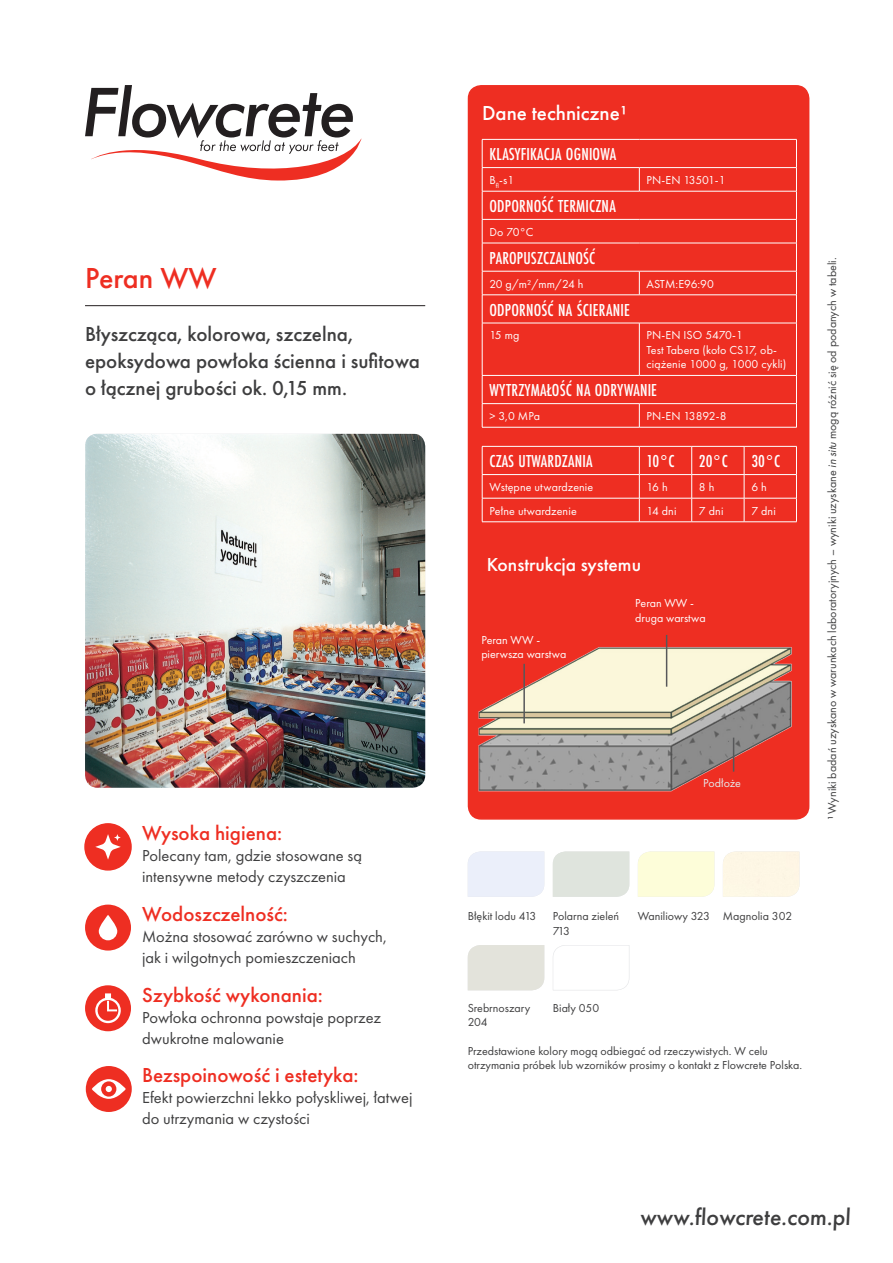
<style>
.page{position:relative;width:893px;height:1263px;background:#fff}
.page>*{position:absolute;margin:0;border:0;box-sizing:border-box;transform-origin:0 0}
.t1{font:500 30px "Futura PT";color:#ee2e22}
.t2{font:500 24px "Futura PT";color:#3e3e3f}
.t3{font:500 21px/27px "Futura PT";color:#3e3e3f}
.t4{font:500 21px "Futura PT";color:#ee2e22}
.t5{font:500 21px "Futura PT";color:#fff}
.t6{font:500 19.5px "Futura PT";color:#fff}
.t7{font:500 18px "Futura PT Cond";letter-spacing:.01em;color:#fff}
.t8{font:16.5px/21px "Futura PT";color:#3e3e3f}
.t9{font:12px/14.4px "Futura PT";color:#3e3e3f}
.t10{font:12px/14.4px "Futura PT";letter-spacing:.005em;color:#fff}
.t11{font:12px "Futura PT";letter-spacing:-.005em;color:#e6e7e9}
.s1{font-family:"Futura PT Cond";font-weight:500}
.s2{font-family:"Futura Medium TT"}
.s3{font-style:italic}
</style>
<div class="page">
<svg style="left:85px;top:85px;width:276px;height:96px"></svg>
<hr style="left:85px;top:305px;width:340px;height:1px;background:#231f20">
<img style="left:85px;top:433px;width:340px;height:355px">
<div style="left:85px;top:985px;width:46px;height:46px;background:#ee2e22;border-radius:50%"></div>
<svg style="left:95px;top:993px;width:26px;height:30px"></svg>
<div style="left:468px;top:86px;width:341px;height:733px;background:#ee2e22;border-radius:13px"></div>
<hr style="left:482px;top:191px;width:157px;height:1px;background:#fff">
<hr style="left:639px;top:191px;width:158px;height:1px;background:#fff">
<hr style="left:482px;top:219px;width:157px;height:1px;background:#fff">
<hr style="left:639px;top:219px;width:158px;height:1px;background:#fff">
<svg style="left:639px;top:404px;width:1px;height:23px"></svg>
<hr style="left:482px;top:139px;width:157px;height:1px;background:#fff">
<hr style="left:639px;top:139px;width:158px;height:1px;background:#fff">
<svg style="left:639px;top:168px;width:1px;height:23px"></svg>
<hr style="left:482px;top:243px;width:157px;height:1px;background:#fff">
<hr style="left:639px;top:243px;width:158px;height:1px;background:#fff">
<hr style="left:482px;top:427px;width:157px;height:1px;background:#fff">
<hr style="left:639px;top:427px;width:158px;height:1px;background:#fff">
<hr style="left:482px;top:167px;width:157px;height:1px;background:#fff">
<hr style="left:639px;top:167px;width:158px;height:1px;background:#fff">
<hr style="left:639px;top:271px;width:158px;height:1px;background:#fff">
<hr style="left:482px;top:295px;width:157px;height:1px;background:#fff">
<hr style="left:639px;top:295px;width:158px;height:1px;background:#fff">
<svg style="left:796px;top:140px;width:1px;height:183px"></svg>
<hr style="left:482px;top:323px;width:157px;height:1px;background:#fff">
<hr style="left:482px;top:323px;width:1px;height:52px;background:#fff">
<hr style="left:639px;top:323px;width:158px;height:1px;background:#fff">
<hr style="left:639px;top:323px;width:1px;height:52px;background:#fff">
<hr style="left:796px;top:323px;width:1px;height:52px;background:#fff">
<hr style="left:482px;top:375px;width:157px;height:1px;background:#fff">
<svg style="left:482px;top:376px;width:1px;height:51px"></svg>
<hr style="left:639px;top:375px;width:158px;height:1px;background:#fff">
<svg style="left:796px;top:376px;width:1px;height:51px"></svg>
<hr style="left:482px;top:403px;width:157px;height:1px;background:#fff">
<hr style="left:639px;top:403px;width:158px;height:1px;background:#fff">
<hr style="left:482px;top:271px;width:157px;height:1px;background:#fff">
<svg style="left:482px;top:140px;width:1px;height:183px"></svg>
<svg style="left:639px;top:271px;width:1px;height:24px"></svg>
<hr style="left:482px;top:446px;width:157px;height:1px;background:#fff">
<hr style="left:639px;top:446px;width:53px;height:1px;background:#fff">
<hr style="left:692px;top:446px;width:52px;height:1px;background:#fff">
<hr style="left:744px;top:446px;width:53px;height:1px;background:#fff">
<hr style="left:482px;top:474px;width:157px;height:1px;background:#fff">
<hr style="left:639px;top:474px;width:53px;height:1px;background:#fff">
<hr style="left:692px;top:474px;width:52px;height:1px;background:#fff">
<hr style="left:744px;top:474px;width:53px;height:1px;background:#fff">
<hr style="left:482px;top:498px;width:157px;height:1px;background:#fff">
<svg style="left:482px;top:447px;width:1px;height:74px"></svg>
<hr style="left:639px;top:498px;width:53px;height:1px;background:#fff">
<svg style="left:639px;top:447px;width:1px;height:74px"></svg>
<hr style="left:692px;top:498px;width:52px;height:1px;background:#fff">
<svg style="left:691px;top:447px;width:1px;height:74px"></svg>
<hr style="left:744px;top:498px;width:53px;height:1px;background:#fff">
<svg style="left:744px;top:447px;width:1px;height:74px"></svg>
<svg style="left:796px;top:447px;width:1px;height:74px"></svg>
<hr style="left:482px;top:521px;width:157px;height:1px;background:#fff">
<hr style="left:639px;top:521px;width:53px;height:1px;background:#fff">
<hr style="left:692px;top:521px;width:52px;height:1px;background:#fff">
<hr style="left:744px;top:521px;width:53px;height:1px;background:#fff">
<div style="left:468px;top:85px;width:341px;height:735px;border:2px solid #ee2e22;border-radius:13px"></div>
<div style="left:85px;top:904px;width:46px;height:46px;background:#ee2e22;border-radius:50%"></div>
<svg style="left:99px;top:915px;width:18px;height:25px"></svg>
<div style="left:85px;top:824px;width:46px;height:46px;background:#ee2e22;border-radius:50%"></div>
<svg style="left:95px;top:834px;width:26px;height:26px"></svg>
<div style="left:84px;top:823px;width:48px;height:48px;border:2px solid #ee2e22;border-radius:50%"></div>
<div style="left:86px;top:1066px;width:46px;height:46px;background:#ee2e22;border-radius:50%"></div>
<svg style="left:92px;top:1079px;width:34px;height:20px"></svg>
<img style="left:478px;top:634px;width:314px;height:158px">
<hr style="left:733px;top:738px;width:1px;height:34px;background:#57585a">
<hr style="left:666px;top:635px;width:1px;height:52px;background:#57585a">
<hr style="left:523px;top:664px;width:2px;height:59px;background:#57585a">
<svg style="left:553px;top:945px;width:76px;height:45px"></svg>
<p class="t1" style="left:85px;top:260px;width:133px">Peran WW</p>
<p class="t3" style="left:85px;top:320px;width:336px">Błyszcząca, kolorowa, szczelna, epoksydowa powłoka ścienna i sufitowa o łącznej grubości ok. 0,15 mm.</p>
<p class="t4" style="left:142px;top:820px;width:142px">Wysoka higiena:</p>
<p class="t8" style="left:142px;top:845px;width:222px">Polecany tam, gdzie stosowane są intensywne metody czyszczenia</p>
<p class="t4" style="left:142px;top:901px;width:147px">Wodoszczelność:</p>
<p class="t8" style="left:142px;top:926px;width:246px">Można stosować zarówno w suchych, jak i wilgotnych pomieszczeniach</p>
<p class="t4" style="left:142px;top:982px;width:182px">Szybkość wykonania:</p>
<p class="t8" style="left:142px;top:1006px;width:240px">Powłoka ochronna powstaje poprzez dwukrotne malowanie</p>
<p class="t4" style="left:142px;top:1063px;width:218px">Bezspoinowość i estetyka:</p>
<p class="t8" style="left:142px;top:1087px;width:272px">Efekt powierzchni lekko połyskliwej, łatwej do utrzymania w czystości</p>
<p class="t5" style="left:482px;top:101px;width:147px">Dane techniczne¹</p>
<p class="t7" style="left:489px;top:144px;width:128px">KLASYFIKACJA OGNIOWA</p>
<p class="t10" style="left:489px;top:173px;width:26px">B<sub>fl</sub>-s1</p>
<p class="t10" style="left:647px;top:173px;width:81px">PN-EN 13501-1</p>
<p class="t7" style="left:489px;top:196px;width:128px">ODPORNOS´Ć TERMICZNA</p>
<p class="t10" style="left:489px;top:224px;width:46px">Do 70<span class="s1">°</span>C</p>
<p class="t7" style="left:489px;top:247px;width:107px">PAROPUSZCZALNOS´Ć</p>
<p class="t10" style="left:489px;top:276px;width:96px">20 g/m²/mm/24 h</p>
<p class="t10" style="left:647px;top:276px;width:69px">ASTM:E96:90</p>
<p class="t7" style="left:489px;top:299px;width:142px">ODPORNOS´Ć NA S´CIERANIE</p>
<p class="t10" style="left:489px;top:328px;width:31px">15 mg</p>
<p class="t10" style="left:647px;top:328px;width:98px">PN-EN ISO 5470-1</p>
<p class="t10" style="left:647px;top:343px;width:141px">Test Tabera (koło CS17, ob&shy;ciążenie 1000 g, 1000 cykli)</p>
<p class="t7" style="left:489px;top:380px;width:169px">WYTRZYMAŁOS´Ć NA ODRYWANIE</p>
<p class="t10" style="left:489px;top:409px;width:52px">&gt; 3,0 MPa</p>
<p class="t10" style="left:647px;top:409px;width:82px">PN-EN 13892-8</p>
<p class="t7" style="left:489px;top:451px;width:105px">CZAS UTWARDZANIA</p>
<p class="t7" style="left:647px;top:451px;width:30px">10°C</p>
<p class="t7" style="left:699px;top:451px;width:30px">20°C</p>
<p class="t7" style="left:751px;top:451px;width:30px">30°C</p>
<p class="t10" style="left:489px;top:480px;width:105px">Wstępne utwardzenie</p>
<p class="t10" style="left:647px;top:480px;width:23px">16 h</p>
<p class="t10" style="left:699px;top:480px;width:17px">8 h</p>
<p class="t10" style="left:751px;top:480px;width:17px">6 h</p>
<p class="t10" style="left:489px;top:503px;width:89px">Pełne utwardzenie</p>
<p class="t10" style="left:647px;top:503px;width:31px">14 dni</p>
<p class="t10" style="left:699px;top:503px;width:26px">7 dni</p>
<p class="t10" style="left:751px;top:503px;width:26px">7 dni</p>
<p class="t6" style="left:487px;top:553px;width:156px">Konstrukcja systemu</p>
<p class="t10" style="left:481px;top:633px;width:86px">Peran WW - pierwsza warstwa</p>
<p class="t10" style="left:635px;top:596px;width:72px">Peran WW - druga warstwa</p>
<p class="t11" style="left:703px;top:776px;width:39px">Podłoże</p>
<p class="t9" style="left:825px;top:820px;width:563px;rotate:-90deg"><span class="s2">¹</span>Wyniki badań uzyskano w warunkach laboratoryjnych – wyniki uzyskane <span class="s3">in situ</span> mogą różnić się od podanych w tabeli.</p>
<p class="t9" style="left:468px;top:909px;width:70px">Błękit lodu 413</p>
<p class="t9" style="left:553px;top:909px;width:68px">Polarna zieleń<br>713</p>
<p class="t9" style="left:638px;top:909px;width:74px">Waniliowy 323</p>
<p class="t9" style="left:723px;top:909px;width:71px">Magnolia 302</p>
<p class="t9" style="left:553px;top:1000px;width:48px">Biały 050</p>
<p class="t9" style="left:468px;top:1043px;width:336px">Przedstawione kolory mogą odbiegać od rzeczywistych. W celu otrzymania próbek lub wzorników prosimy o kontakt z Flowcrete Polska.</p>
<p class="t9" style="left:468px;top:1000px;width:64px">Srebrnoszary</p>
<p class="t9" style="left:468px;top:1015px;width:21px">204</p>
<h2 class="t2" style="left:640px;top:1202px;width:213px">www.flowcrete.com.pl</h2>
</div>
